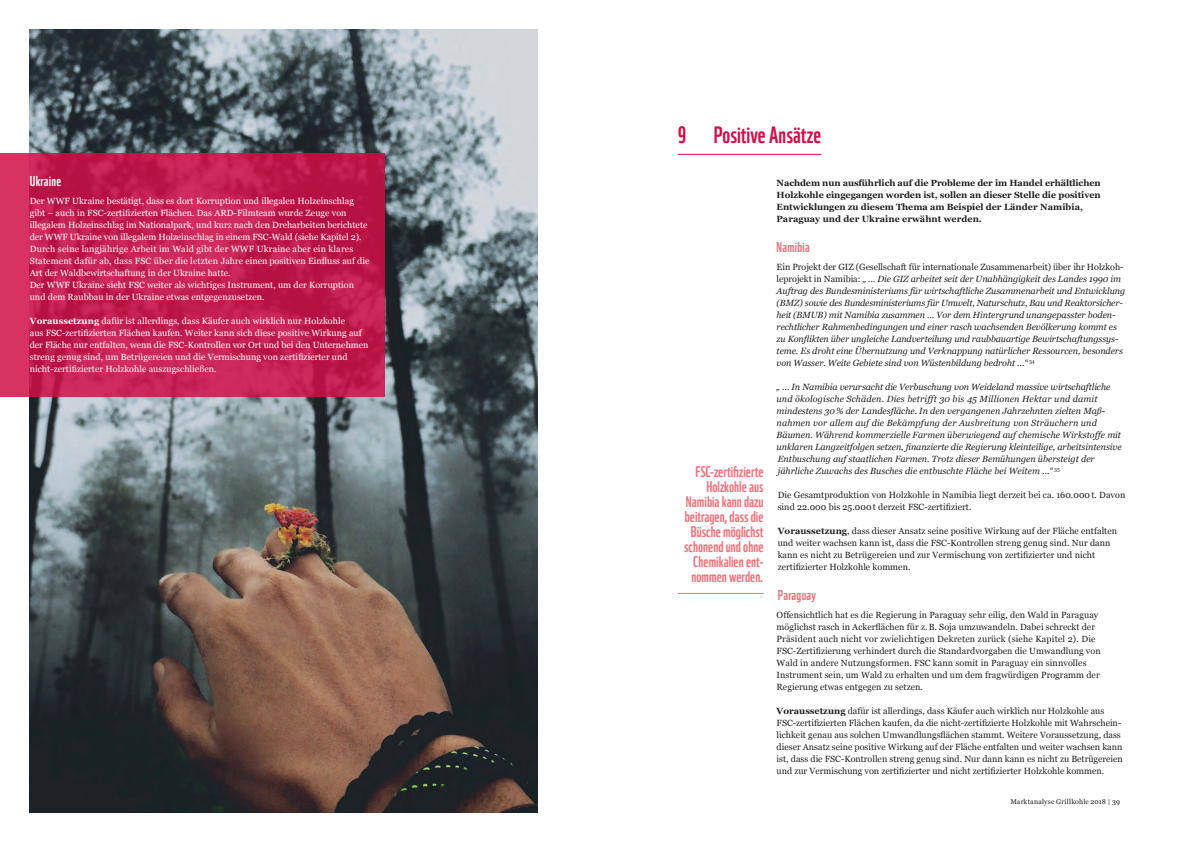
<style>
.page{position:relative;width:1191px;height:842px;background:#fff}
.page>*{position:absolute;margin:0;border:0;box-sizing:border-box;transform-origin:0 0}
.t1{font:23px "WWF";letter-spacing:.005em;color:#d20e46}
.t2{font:15px/15px "WWF";color:#f17079;text-align:right}
.t3{font:14px "WWF";letter-spacing:.02em;color:#f17079}
.t4{font:14px "WWF";letter-spacing:.02em;color:#fff}
.t5{font:9px/12px "Georgia";letter-spacing:.005em;color:#231f20}
.t6{font:italic 9px/12px "Georgia";letter-spacing:-.005em;color:#231f20}
.t7{font:9px/12px "Georgia";letter-spacing:.005em;color:#fff}
.t8{font:700 9px/12px "Georgia";letter-spacing:-.005em;color:#231f20}
.t9{font:7px "Georgia";letter-spacing:.02em;color:#231f20}
.s1{font-weight:700}
.s2{font-style:normal}
</style>
<div class="page">
<img style="left:30px;top:30px;width:507px;height:782px">
<svg style="left:0;top:153px;width:385px;height:243px;background:#c31f4f"></svg>
<hr style="left:677px;top:154px;width:144px;height:1px;background:#d20e46">
<hr style="left:677px;top:593px;width:86px;height:1px;background:#f17079">
<h3 class="t4" style="left:30px;top:170px;width:33px">Ukraine</h3>
<p class="t7" style="left:30px;top:195px;width:341px">Der WWF Ukraine bestätigt, dass es dort Korruption und illegalen Holzeinschlag gibt – auch in FSC-zertifizierten Flächen. Das ARD-Filmteam wurde Zeuge von illegalem Holzeinschlag im Nationalpark, und kurz nach den Dreharbeiten berichtete der WWF Ukraine von illegalem Holzeinschlag in einem FSC-Wald (siehe Kapitel 2).<br>Durch seine langjährige Arbeit im Wald gibt der WWF Ukraine aber ein klares Statement dafür ab, dass FSC über die letzten Jahre einen positiven Einfluss auf die Art der Waldbewirtschaftung in der Ukraine hatte.<br>Der WWF Ukraine sieht FSC weiter als wichtiges Instrument, um der Korruption und dem Raubbau in der Ukraine etwas entgegenzusetzen.</p>
<p class="t7" style="left:30px;top:315px;width:340px"><span class="s1">Voraussetzung</span> dafür ist allerdings, dass Käufer auch wirklich nur Holzkohle<br>aus FSC-zertifizierten Flächen kaufen. Weiter kann sich diese positive Wirkung auf der Fläche nur entfalten, wenn die FSC-Kontrollen vor Ort und bei den Unternehmen streng genug sind, um Betrügereien und die Vermischung von zertifizierter und nicht-zertifizierter Holzkohle auszugschließen.</p>
<h1 class="t1" style="left:677px;top:116px;width:145px">9 Positive Ansätze</h1>
<h2 class="t2" style="left:684px;top:462px;width:81px">FSC-zertifizierte<br>Holzkohle aus<br>Namibia kann dazu beitragen, dass die<br>Büsche möglichst schonend und ohne<br>Chemikalien ent&shy;nommen werden.</h2>
<p class="t8" style="left:776px;top:177px;width:326px">Nachdem nun ausführlich auf die Probleme der im Handel erhältlichen Holzkohle eingegangen worden ist, sollen an dieser Stelle die positiven Entwicklungen zu diesem Thema am Beispiel der Länder Namibia, Paraguay und der Ukraine erwähnt werden.</p>
<h3 class="t3" style="left:776px;top:236px;width:35px">Namibia</h3>
<p class="t6" style="left:776px;top:261px;width:350px"><span class="s2">Ein Projekt der GIZ (Gesellschaft für internationale Zusammenarbeit) über ihr Holzkoh&shy;leprojekt in Namibia:</span> „ … Die GIZ arbeitet seit der Unabhängigkeit des Landes 1990 im Auftrag des Bundesministeriums für wirtschaftliche Zusammenarbeit und Entwicklung (BMZ) sowie des Bundesministeriums für Umwelt, Naturschutz, Bau und Reaktorsicher&shy;heit (BMUB) mit Namibia zusammen … Vor dem Hintergrund unangepasster boden&shy;rechtlicher Rahmenbedingungen und einer rasch wachsenden Bevölkerung kommt es zu Konflikten über ungleiche Landverteilung und raubbauartige Bewirtschaftungssys&shy;teme. Es droht eine Übernutzung und Verknappung natürlicher Ressourcen, besonders von Wasser. Weite Gebiete sind von Wüstenbildung bedroht ...“ <sup>34</sup></p>
<p class="t6" style="left:776px;top:381px;width:346px">„ … In Namibia verursacht die Verbuschung von Weideland massive wirtschaftliche und ökologische Schäden. Dies betrifft 30 bis 45 Millionen Hektar und damit mindestens 30% der Landesfläche. In den vergangenen Jahrzehnten zielten Maß&shy;nahmen vor allem auf die Bekämpfung der Ausbreitung von Sträuchern und Bäumen. Während kommerzielle Farmen überwiegend auf chemische Wirkstoffe mit unklaren Langzeitfolgen setzen, finanzierte die Regierung kleinteilige, arbeitsintensive Entbuschung auf staatlichen Farmen. Trotz dieser Bemühungen übersteigt der jährliche Zuwachs des Busches die entbuschte Fläche bei Weitem ...“ <sup>35</sup></p>
<p class="t5" style="left:777px;top:489px;width:349px">Die Gesamtproduktion von Holzkohle in Namibia liegt derzeit bei ca. 160.000t. Davon sind 22.000 bis 25.000t derzeit FSC-zertifiziert.</p>
<p class="t5" style="left:777px;top:525px;width:341px"><span class="s1">Voraussetzung</span>, dass dieser Ansatz seine positive Wirkung auf der Fläche entfalten und weiter wachsen kann ist, dass die FSC-Kontrollen streng genug sind. Nur dann kann es nicht zu Betrügereien und zur Vermischung von zertifizierter und nicht zertifizierter Holzkohle kommen.</p>
<h3 class="t3" style="left:777px;top:584px;width:40px">Paraguay</h3>
<p class="t5" style="left:776px;top:609px;width:325px">Offensichtlich hat es die Regierung in Paraguay sehr eilig, den Wald in Paraguay möglichst rasch in Ackerflächen für z.B. Soja umzuwandeln. Dabei schreckt der Präsident auch nicht vor zwielichtigen Dekreten zurück (siehe Kapitel 2). Die FSC-Zertifizierung verhindert durch die Standardvorgaben die Umwandlung von Wald in andere Nutzungsformen. FSC kann somit in Paraguay ein sinnvolles Instrument sein, um Wald zu erhalten und um dem fragwürdigen Programm der Regierung etwas entgegen zu setzen.</p>
<p class="t5" style="left:776px;top:705px;width:348px"><span class="s1">Voraussetzung</span> dafür ist allerdings, dass Käufer auch wirklich nur Holzkohle aus FSC-zertifizierten Flächen kaufen, da die nicht-zertifizierte Holzkohle mit Wahrschein&shy;lichkeit genau aus solchen Umwandlungsflächen stammt. Weitere Voraussetzung, dass dieser Ansatz seine positive Wirkung auf der Fläche entfalten und weiter wachsen kann ist, dass die FSC-Kontrollen streng genug sind. Nur dann kann es nicht zu Betrügereien und zur Vermischung von zertifizierter und nicht zertifizierter Holzkohle kommen.</p>
<p class="t9" style="left:1010px;top:797px;width:111px">Marktanalyse Grillkohle 2018 | 39</p>
</div>
